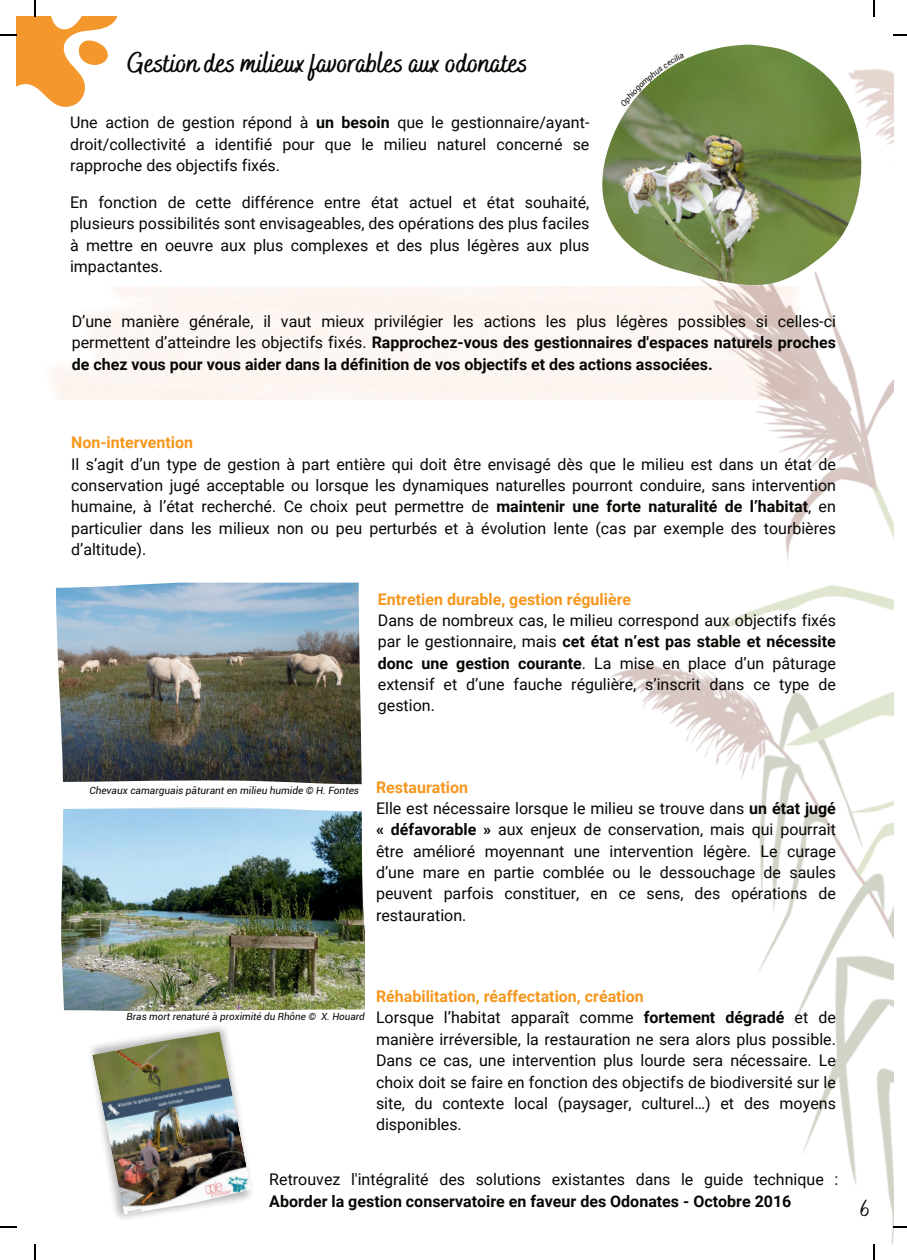
<style>
.page{position:relative;width:907px;height:1260px;background:#fff}
.page>*{position:absolute;margin:0;border:0;box-sizing:border-box;transform-origin:0 0}
.t1{font:700 28px "Bakerie Smooth";color:#080704}
.t2{font:24px "Bakerie Smooth";color:#080704}
.t3{font:16px/21.4px "Roboto";color:#080704;text-align:justify}
.t4{font:700 16px/21.4px "Roboto";color:#080704;text-align:justify}
.t5{font:700 16px "Roboto";color:#f5971e}
.t6{font:italic 10px "Roboto";color:#080704}
.t7{font:italic 9.8px "Roboto";color:#080704}
.s1{font-weight:700}
.s2{font-weight:400}
.s3{font-weight:700;color:#f5971e}
</style>
<div class="page">
<img style="left:555px;top:16px;width:338px;height:1228px">
<img style="left:92px;top:1031px;width:159px;height:183px">
<img style="left:56px;top:582px;width:305px;height:202px">
<img style="left:61px;top:807px;width:304px;height:203px">
<img style="left:599px;top:45px;width:266px;height:240px">
<svg style="left:0;top:0;width:118px;height:107px"></svg>
<svg style="left:873px;top:0;width:2px;height:16px"></svg>
<svg style="left:893px;top:34px;width:14px;height:2px"></svg>
<svg style="left:35px;top:1244px;width:1px;height:15px"></svg>
<svg style="left:0;top:1226px;width:17px;height:1px"></svg>
<svg style="left:873px;top:1244px;width:2px;height:15px"></svg>
<svg style="left:893px;top:1226px;width:14px;height:1px"></svg>
<svg style="left:620px;top:53px;width:64px;height:54px"></svg>
<h1 class="t1" style="left:127px;top:45px;width:402px">Gestion des milieux favorables aux odonates</h1>
<p class="t3" style="left:70px;top:111px;width:521px">Une action de gestion répond à <span class="s1">un besoin</span> que le gestionnaire/ayant&shy;droit/collectivité a identifié pour que le milieu naturel concerné se rapproche des objectifs fixés.</p>
<p class="t3" style="left:70px;top:191px;width:521px">En fonction de cette différence entre état actuel et état souhaité, plusieurs possibilités sont envisageables, des opérations des plus faciles à mettre en oeuvre aux plus complexes et des plus légères aux plus impactantes.</p>
<p class="t4" style="left:72px;top:310px;width:765px"><span class="s2">D’une manière générale, il vaut mieux privilégier les actions les plus légères possibles si celles-ci permettent d’atteindre les objectifs fixés.</span> Rapprochez-vous des gestionnaires d'espaces naturels proches de chez vous pour vous aider dans la définition de vos objectifs et des actions associées.</p>
<p class="t5" style="left:71px;top:431px;width:123px">Non-intervention</p>
<p class="t3" style="left:71px;top:452px;width:766px">Il s’agit d’un type de gestion à part entière qui doit être envisagé dès que le milieu est dans un état de conservation jugé acceptable ou lorsque les dynamiques naturelles pourront conduire, sans intervention humaine, à l’état recherché. Ce choix peut permettre de <span class="s1">maintenir une forte naturalité de l’habitat</span>, en particulier dans les milieux non ou peu perturbés et à évolution lente (cas par exemple des tourbières d’altitude).</p>
<p class="t5" style="left:378px;top:587px;width:255px">Entretien durable, gestion régulière</p>
<p class="t3" style="left:378px;top:609px;width:459px">Dans de nombreux cas, le milieu correspond aux objectifs fixés par le gestionnaire, mais <span class="s1">cet état n’est pas stable et nécessite donc une gestion courante</span>. La mise en place d’un pâturage extensif et d’une fauche régulière, s’inscrit dans ce type de gestion.</p>
<p class="t6" style="left:89px;top:783px;width:271px">Chevaux camarguais pâturant en milieu humide © H. Fontes</p>
<p class="t3" style="left:376px;top:775px;width:461px;text-align:left"><span class="s3">Restauration<br></span>Elle est nécessaire lorsque le milieu se trouve dans <span class="s1">un état jugé « défavorable »</span> aux enjeux de conservation, mais qui pourrait être amélioré moyennant une intervention légère. Le curage d’une mare en partie comblée ou le dessouchage de saules peuvent parfois constituer, en ce sens, des opérations de restauration.</p>
<p class="t3" style="left:376px;top:984px;width:461px;text-align:left"><span class="s3">Réhabilitation, réaffectation, création<br></span>Lorsque l’habitat apparaît comme <span class="s1">fortement dégradé</span> et de manière irréversible, la restauration ne sera alors plus possible.<br>Dans ce cas, une intervention plus lourde sera nécessaire. Le choix doit se faire en fonction des objectifs de biodiversité sur le site, du contexte local (paysager, culturel…) et des moyens disponibles.</p>
<p class="t3" style="left:269px;top:1167px;width:570px">Retrouvez l'intégralité des solutions existantes dans le guide technique :</p>
<p class="t4" style="left:269px;top:1189px;width:523px">Aborder la gestion conservatoire en faveur des Odonates - Octobre 2016</p>
<p class="t7" style="left:126px;top:1009px;width:240px">Bras mort renaturé à proximité du Rhône © X. Houard</p>
<h2 class="t2" style="left:860px;top:1193px;width:12px">6</h2>
</div>
